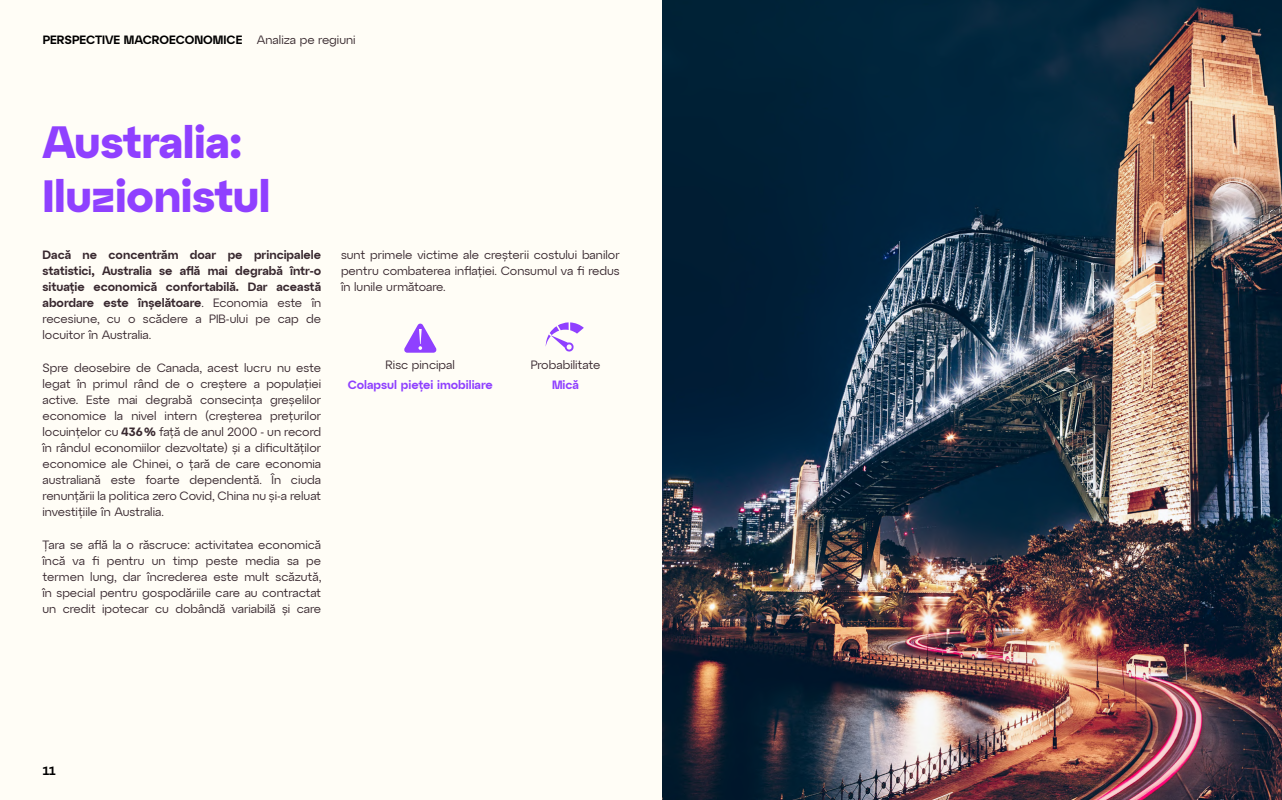
<style>
.page{position:relative;width:1282px;height:800px;background:#fff}
.page>*{position:absolute;margin:0;border:0;box-sizing:border-box;transform-origin:0 0}
.t1{font:700 45px/54px "Atyp Display";letter-spacing:-.01em;color:#8f40ff}
.t2{font:12px/16px "Atyp Display";color:#38282f;text-align:justify}
.t3{font:600 12px/16px "Atyp Display";color:#38282f;text-align:justify}
.t4{font:600 12px "Atyp Display";color:#000}
.t5{font:600 12px "Atyp Display";color:#8f40ff}
.s1{font-weight:400;color:#37292e}
.s2{font-weight:400}
.s3{font-weight:600}
</style>
<div class="page">
<div style="left:0;top:0;width:1281px;height:799px;background:#fffdf6"></div>
<img style="left:662px;top:0;width:619px;height:799px">
<svg style="left:404px;top:323px;width:32px;height:29px"></svg>
<svg style="left:545px;top:322px;width:39px;height:30px"></svg>
<p class="t4" style="left:43px;top:30px;width:314px">PERSPECTIVE MACROECONOMICE <span class="s1">Analiza pe regiuni</span></p>
<h1 class="t1" style="left:43px;top:113px;width:229px">Australia:<br>Iluzionistul</h1>
<p class="t3" style="left:43px;top:246px;width:280px">Dacă ne concentrăm doar pe principalele statistici, Australia se află mai degrabă într-o situație economică confortabilă. Dar această abordare este înșelătoare<span class="s2">. Economia este în recesiune, cu o scădere a PIB-ului pe cap de locuitor în Australia.</span></p>
<p class="t2" style="left:43px;top:359px;width:280px">Spre deosebire de Canada, acest lucru nu este legat în primul rând de o creștere a populației active. Este mai degrabă consecința greșelilor economice la nivel intern (creșterea prețurilor locuințelor cu <span class="s3">436%</span> față de anul 2000 - un record în rândul economiilor dezvoltate) și a dificultăților economice ale Chinei, o țară de care economia australiană este foarte dependentă. În ciuda renunțării la politica zero Covid, China nu și-a reluat investițiile în Australia.</p>
<p class="t2" style="left:43px;top:536px;width:280px">Țara se află la o răscruce: activitatea economică încă va fi pentru un timp peste media sa pe termen lung, dar încrederea este mult scăzută, în special pentru gospodăriile care au contractat un credit ipotecar cu dobândă variabilă și care</p>
<p class="t2" style="left:341px;top:246px;width:280px">sunt primele victime ale creșterii costului banilor pentru combaterea inflației. Consumul va fi redus în lunile următoare.</p>
<p class="t2" style="left:385px;top:356px;width:71px">Risc pincipal</p>
<p class="t5" style="left:348px;top:375px;width:146px">Colapsul pieței imobiliare</p>
<p class="t2" style="left:530px;top:356px;width:71px">Probabilitate</p>
<p class="t5" style="left:552px;top:375px;width:28px">Mică</p>
<p class="t4" style="left:43px;top:761px;width:14px">11</p>
</div>
